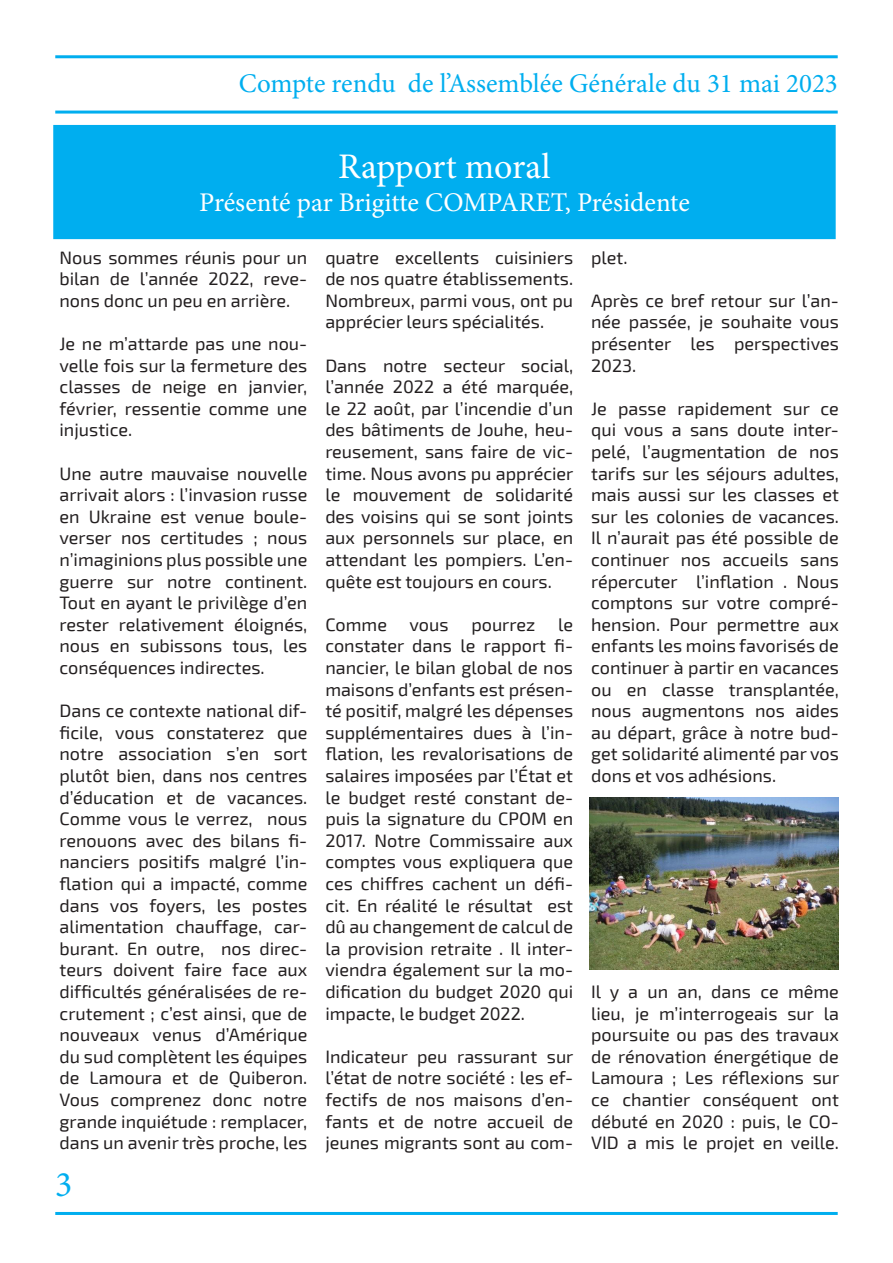
<style>
.page{position:relative;width:893px;height:1263px;background:#fff}
.page>*{position:absolute;margin:0;border:0;box-sizing:border-box;transform-origin:0 0}
.t1{font:36px "Minion Pro";color:#fff}
.t2{font:36px "Minion Pro";color:#00aeef}
.t3{font:27px "Minion Pro";color:#00aeef}
.t4{font:27px "Minion Pro";color:#fff}
.t5{font:18px/21.6px "Exo 2";color:#231f20;text-align:justify}
</style>
<div class="page">
<hr style="left:55px;top:111px;width:783px;height:3px;background:#00aeef">
<hr style="left:55px;top:55px;width:783px;height:3px;background:#00aeef">
<hr style="left:55px;top:1212px;width:783px;height:3px;background:#00aeef">
<div style="left:54px;top:126px;width:781px;height:112px;background:#00aeef"></div>
<div style="left:53px;top:125px;width:783px;height:114px;border:2px solid #00aeef"></div>
<img style="left:589px;top:797px;width:250px;height:172px">
<p class="t3" style="left:239px;top:65px;width:601px">Compte rendu de l’Assemblée Générale du 31 mai 2023</p>
<p class="t1" style="left:338px;top:143px;width:214px">Rapport moral</p>
<p class="t4" style="left:199px;top:184px;width:492px">Présenté par Brigitte COMPARET, Présidente</p>
<p class="t5" style="left:60px;top:247px;width:249px">Nous sommes réunis pour un bilan de l’année 2022, reve&shy;nons donc un peu en arrière.</p>
<p class="t5" style="left:60px;top:333px;width:249px">Je ne m’attarde pas une nou&shy;velle fois sur la fermeture des classes de neige en janvier, février, ressentie comme une injustice.</p>
<p class="t5" style="left:60px;top:463px;width:249px">Une autre mauvaise nouvelle arrivait alors : l’invasion russe en Ukraine est venue boule&shy;verser nos certitudes ; nous n’imaginions plus possible une guerre sur notre continent.<br>Tout en ayant le privilège d’en rester relativement éloignés, nous en subissons tous, les conséquences indirectes.</p>
<p class="t5" style="left:60px;top:700px;width:249px">Dans ce contexte national dif&shy;ficile, vous constaterez que notre association s’en sort plutôt bien, dans nos centres d’éducation et de vacances.<br>Comme vous le verrez, nous renouons avec des bilans fi&shy;nanciers positifs malgré l’in&shy;flation qui a impacté, comme dans vos foyers, les postes alimentation chauffage, car&shy;burant. En outre, nos direc&shy;teurs doivent faire face aux difficultés généralisées de re&shy;crutement ; c’est ainsi, que de nouveaux venus d’Amérique du sud complètent les équipes de Lamoura et de Quiberon.<br>Vous comprenez donc notre grande inquiétude : remplacer, dans un avenir très proche, les</p>
<p class="t5" style="left:325px;top:247px;width:249px">quatre excellents cuisiniers de nos quatre établissements.<br>Nombreux, parmi vous, ont pu apprécier leurs spécialités.</p>
<p class="t5" style="left:325px;top:355px;width:250px">Dans notre secteur social, l’année 2022 a été marquée, le 22 août, par l’incendie d’un des bâtiments de Jouhe, heu&shy;reusement, sans faire de vic&shy;time. Nous avons pu apprécier le mouvement de solidarité des voisins qui se sont joints aux personnels sur place, en attendant les pompiers. L’en&shy;quête est toujours en cours.</p>
<p class="t5" style="left:325px;top:614px;width:125px">Comme vous</p>
<p class="t5" style="left:471px;top:614px;width:65px">pourrez</p>
<p class="t5" style="left:591px;top:247px;width:38px">plet.</p>
<p class="t5" style="left:591px;top:290px;width:249px">Après ce bref retour sur l’an&shy;née passée, je souhaite vous présenter les perspectives 2023.</p>
<p class="t5" style="left:591px;top:398px;width:249px">Je passe rapidement sur ce qui vous a sans doute inter&shy;pelé, l’augmentation de nos tarifs sur les séjours adultes, mais aussi sur les classes et sur les colonies de vacances.<br>Il n’aurait pas été possible de continuer nos accueils sans répercuter l’inflation . Nous comptons sur votre compré&shy;hension. Pour permettre aux enfants les moins favorisés de continuer à partir en vacances ou en classe transplantée, nous augmentons nos aides au départ, grâce à notre bud&shy;get solidarité alimenté par vos dons et vos adhésions.</p>
<p class="t5" style="left:325px;top:614px;width:249px;text-indent:233px">le constater dans le rapport fi&shy;nancier, le bilan global de nos maisons d’enfants est présen&shy;té positif, malgré les dépenses supplémentaires dues à l’in&shy;flation, les revalorisations de salaires imposées par l’État et le budget resté constant de&shy;puis la signature du CPOM en 2017. Notre Commissaire aux comptes vous expliquera que ces chiffres cachent un défi&shy;cit. En réalité le résultat est dû au changement de calcul de la provision retraite . Il inter&shy;viendra également sur la mo&shy;dification du budget 2020 qui impacte, le budget 2022.</p>
<p class="t5" style="left:325px;top:1046px;width:250px">Indicateur peu rassurant sur l’état de notre société : les ef&shy;fectifs de nos maisons d’en&shy;fants et de notre accueil de jeunes migrants sont au com-</p>
<p class="t5" style="left:591px;top:981px;width:250px">Il y a un an, dans ce même lieu, je m’interrogeais sur la poursuite ou pas des travaux de rénovation énergétique de Lamoura ; Les réflexions sur ce chantier conséquent ont débuté en 2020 : puis, le CO-VID a mis le projet en veille.</p>
<p class="t2" style="left:55px;top:1160px;width:19px">3</p>
</div>
